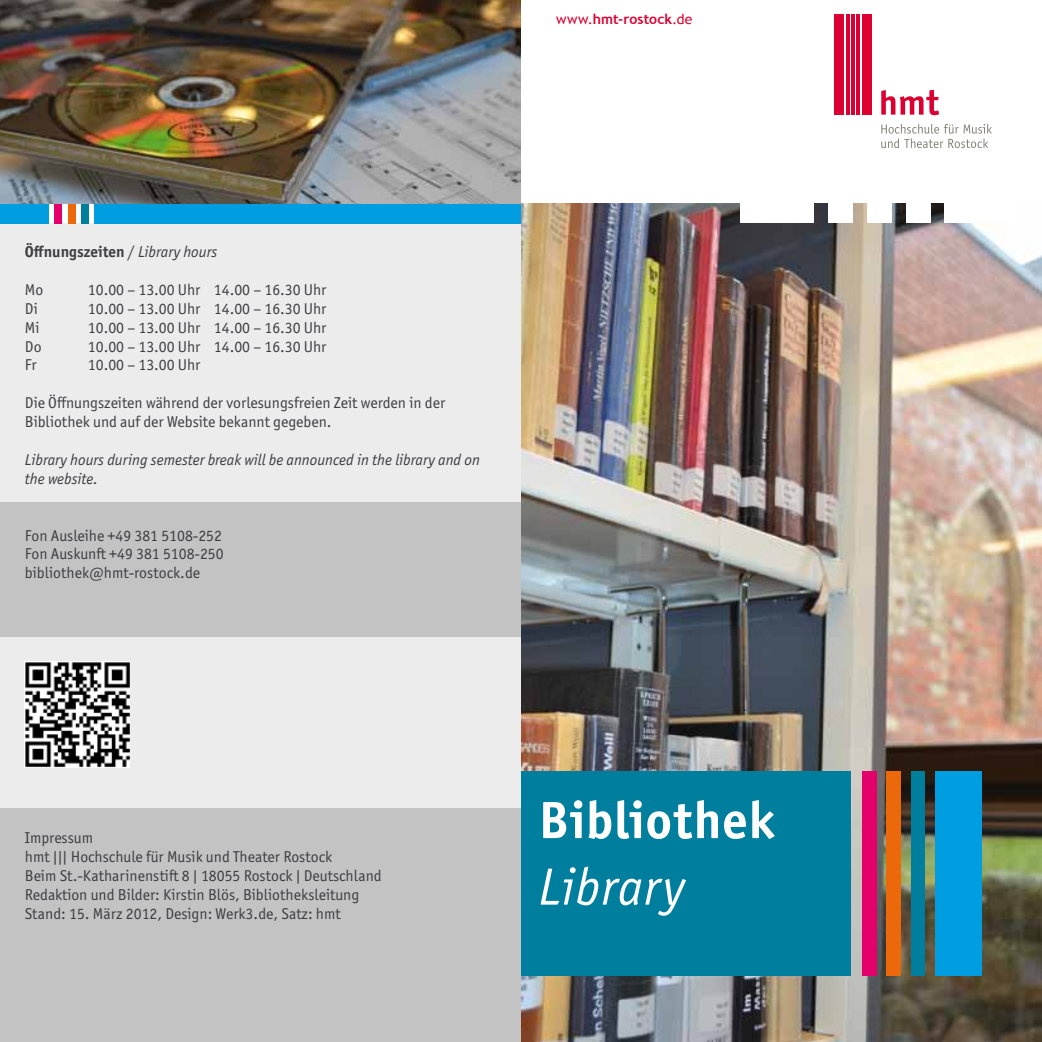
<style>
.page{position:relative;width:1042px;height:1042px;background:#fff}
.page>*{position:absolute;margin:0;border:0;box-sizing:border-box;transform-origin:0 0}
.t1{font:700 52.5px "Officina Sans ITC Pro";letter-spacing:.015em;color:#fff}
.t2{font:italic 52.5px "Officina Sans ITC Pro";letter-spacing:.02em;color:#fff}
.t3{font:15.75px/18.9px "Officina Sans ITC Pro";color:#3e3d40}
.t4{font:italic 15.75px/18.9px "Officina Sans ITC Pro";color:#3e3d40}
.t5{font:700 15.75px "Officina Sans ITC Pro";color:#3e3d40}
.t6{font:700 14px "Trebuchet MS";letter-spacing:.005em;color:#db0031}
.s1{font-weight:400}
.s2{font-weight:400;font-style:italic}
</style>
<div class="page">
<div style="left:0;top:808px;width:521px;height:234px;background:#c3c3c4"></div>
<div style="left:0;top:637px;width:521px;height:171px;background:#ececed"></div>
<div style="left:0;top:502px;width:521px;height:135px;background:#c3c3c4"></div>
<div style="left:0;top:224px;width:521px;height:278px;background:#ececed"></div>
<div style="left:834px;top:14px;width:10px;height:101px;background:#db0031"></div>
<div style="left:862px;top:14px;width:9px;height:101px;background:#db0031"></div>
<hr style="left:846px;top:14px;width:3px;height:101px;background:#db0031">
<hr style="left:851px;top:14px;width:3px;height:101px;background:#db0031">
<hr style="left:856px;top:14px;width:4px;height:101px;background:#db0031">
<svg style="left:881px;top:90px;width:58px;height:25px"></svg>
<svg style="left:881px;top:124px;width:110px;height:24px"></svg>
<img style="left:521px;top:204px;width:521px;height:838px">
<div style="left:936px;top:771px;width:46px;height:205px;background:#009ee0"></div>
<div style="left:521px;top:771px;width:330px;height:205px;background:#007e9e"></div>
<div style="left:862px;top:771px;width:14px;height:205px;background:#e3006a"></div>
<div style="left:886px;top:771px;width:15px;height:205px;background:#eb690b"></div>
<div style="left:911px;top:771px;width:14px;height:205px;background:#007e9e"></div>
<div style="left:740px;top:203px;width:74px;height:19px;background:#fff"></div>
<div style="left:944px;top:203px;width:74px;height:19px;background:#fff"></div>
<div style="left:828px;top:203px;width:25px;height:19px;background:#fff"></div>
<div style="left:867px;top:203px;width:25px;height:19px;background:#fff"></div>
<div style="left:905px;top:203px;width:25px;height:19px;background:#fff"></div>
<img style="left:0;top:0;width:521px;height:204px">
<div style="left:0;top:204px;width:48px;height:20px;background:#009ee0"></div>
<div style="left:95px;top:204px;width:426px;height:20px;background:#009ee0"></div>
<div style="left:54px;top:204px;width:8px;height:20px;background:#e3006a"></div>
<div style="left:68px;top:204px;width:7px;height:20px;background:#eb690b"></div>
<div style="left:81px;top:204px;width:8px;height:20px;background:#007e9e"></div>
<img style="left:25px;top:661px;width:104px;height:106px">
<p class="t6" style="left:556px;top:11px;width:138px"><span class="s1">www.</span>hmt-rostock<span class="s1">.de</span></p>
<p class="t5" style="left:25px;top:242px;width:194px">Öffnungszeiten <span class="s1">/</span> <span class="s2">Library hours</span></p>
<p class="t3" style="left:25px;top:280px;width:20px">Mo</p>
<p class="t3" style="left:88px;top:280px;width:240px">10.00 – 13.00 Uhr 14.00 – 16.30 Uhr</p>
<p class="t3" style="left:25px;top:299px;width:14px">Di</p>
<p class="t3" style="left:88px;top:299px;width:240px">10.00 – 13.00 Uhr 14.00 – 16.30 Uhr</p>
<p class="t3" style="left:25px;top:318px;width:16px">Mi</p>
<p class="t3" style="left:88px;top:318px;width:240px">10.00 – 13.00 Uhr 14.00 – 16.30 Uhr</p>
<p class="t3" style="left:25px;top:337px;width:18px">Do</p>
<p class="t3" style="left:88px;top:337px;width:240px">10.00 – 13.00 Uhr 14.00 – 16.30 Uhr</p>
<p class="t3" style="left:25px;top:356px;width:13px">Fr</p>
<p class="t3" style="left:88px;top:356px;width:114px">10.00 – 13.00 Uhr</p>
<p class="t3" style="left:25px;top:393px;width:422px">Die Öffnungszeiten während der vorlesungsfreien Zeit werden in der<br>Bibliothek und auf der Website bekannt gegeben.</p>
<p class="t4" style="left:25px;top:450px;width:456px">Library hours during semester break will be announced in the library and on the website.</p>
<p class="t3" style="left:25px;top:526px;width:200px;text-align:justify">Fon Ausleihe +49 381 5108-252<br>Fon Auskunft +49 381 5108-250 bibliothek@hmt-rostock.de</p>
<p class="t3" style="left:25px;top:828px;width:358px">Impressum<br>hmt ||| Hochschule für Musik und Theater Rostock<br>Beim St.-Katharinenstift 8 | 18055 Rostock | Deutschland Redaktion und Bilder: Kirstin Blös, Bibliotheksleitung Stand: 15. März 2012, Design: Werk3.de, Satz: hmt</p>
<h1 class="t1" style="left:539px;top:787px;width:237px">Bibliothek</h1>
<h1 class="t2" style="left:538px;top:857px;width:147px">Library</h1>
</div>
